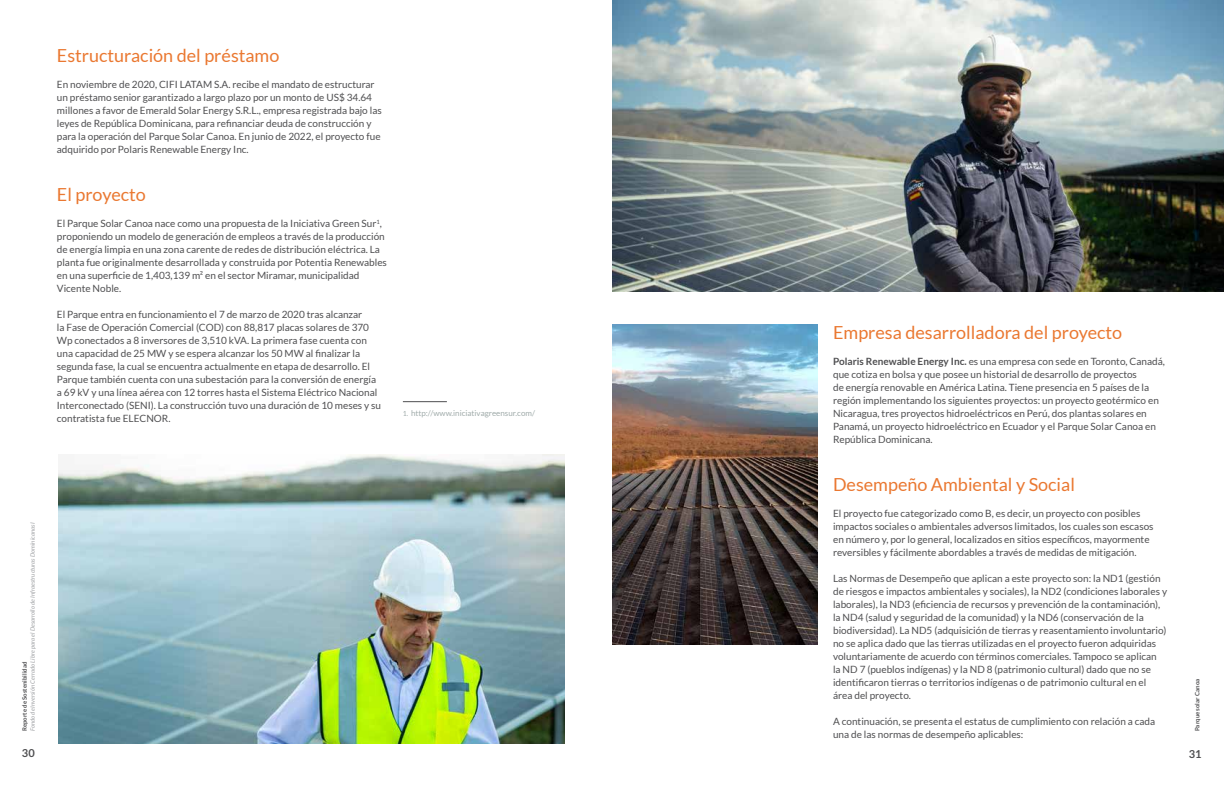
<style>
.page{position:relative;width:1224px;height:792px;background:#fff}
.page>*{position:absolute;margin:0;border:0;box-sizing:border-box;transform-origin:0 0}
.t1{font:18px "Lato";color:#ea7831}
.t2{font:700 11px "Lato";color:#4f4f51}
.t3{font:10px/13px "Lato";color:#4f4f51}
.t4{font:8px "Lato";color:#a1acab}
.t5{font:italic 6px "Lato";color:#9fa1a4}
.t6{font:700 6px "Lato";color:#4f4f51}
.s1{font-size:7px}
.s2{font-weight:700}
</style>
<div class="page">
<img style="left:59px;top:455px;width:505px;height:289px">
<img style="left:612px;top:0;width:612px;height:291px">
<img style="left:612px;top:324px;width:205px;height:321px">
<hr style="left:403px;top:401px;width:44px;height:1px;background:#4f4f51">
<h1 class="t1" style="left:57px;top:46px;width:224px">Estructuración del préstamo</h1>
<p class="t3" style="left:57px;top:78px;width:326px">En noviembre de 2020, CIFI LATAM S.A. recibe el mandato de estructurar un préstamo senior garantizado a largo plazo por un monto de US$ 34.64 millones a favor de Emerald Solar Energy S.R.L., empresa registrada bajo las leyes de República Dominicana, para refinanciar deuda de construcción y para la operación del Parque Solar Canoa. En junio de 2022, el proyecto fue adquirido por Polaris Renewable Energy Inc.</p>
<h1 class="t1" style="left:57px;top:185px;width:91px">El proyecto</h1>
<p class="t3" style="left:57px;top:217px;width:332px">El Parque Solar Canoa nace como una propuesta de la Iniciativa Green Sur<sup>1</sup>, proponiendo un modelo de generación de empleos a través de la producción de energía limpia en una zona carente de redes de distribución eléctrica. La planta fue originalmente desarrollada y construida por Potentia Renewables en una superficie de 1,403,139 m² en el sector Miramar, municipalidad Vicente Noble.</p>
<p class="t3" style="left:57px;top:308px;width:326px">El Parque entra en funcionamiento el 7 de marzo de 2020 tras alcanzar<br>la Fase de Operación Comercial (COD) con 88,817 placas solares de 370<br>Wp conectados a 8 inversores de 3,510 kVA. La primera fase cuenta con una capacidad de 25 MW y se espera alcanzar los 50 MW al finalizar la segunda fase, la cual se encuentra actualmente en etapa de desarrollo. El Parque también cuenta con una subestación para la conversión de energía a 69 kV y una línea aérea con 12 torres hasta el Sistema Eléctrico Nacional Interconectado (SENI). La construcción tuvo una duración de 10 meses y su contratista fue ELECNOR.</p>
<p class="t4" style="left:403px;top:409px;width:134px"><span class="s1">1.</span> http://www.iniciativagreensur.com/</p>
<p class="t5" style="left:29px;top:731px;width:211px;rotate:-90deg">Fondo de Inversión Cerrado Libre para el Desarrollo de Infraestructuras Dominicanas I</p>
<p class="t6" style="left:21px;top:731px;width:71px;rotate:-90deg">Reporte de Sostenibilidad</p>
<p class="t2" style="left:22px;top:747px;width:14px">30</p>
<h1 class="t1" style="left:833px;top:322px;width:291px">Empresa desarrolladora del proyecto</h1>
<p class="t3" style="left:833px;top:355px;width:333px"><span class="s2">Polaris Renewable Energy Inc.</span> es una empresa con sede en Toronto, Canadá, que cotiza en bolsa y que posee un historial de desarrollo de proyectos<br>de energía renovable en América Latina. Tiene presencia en 5 países de la región implementando los siguientes proyectos: un proyecto geotérmico en Nicaragua, tres proyectos hidroeléctricos en Perú, dos plantas solares en Panamá, un proyecto hidroeléctrico en Ecuador y el Parque Solar Canoa en República Dominicana.</p>
<h1 class="t1" style="left:833px;top:474px;width:243px">Desempeño Ambiental y Social</h1>
<p class="t3" style="left:833px;top:506px;width:322px">El proyecto fue categorizado como B, es decir, un proyecto con posibles impactos sociales o ambientales adversos limitados, los cuales son escasos en número y, por lo general, localizados en sitios específicos, mayormente reversibles y fácilmente abordables a través de medidas de mitigación.</p>
<p class="t3" style="left:833px;top:571px;width:336px">Las Normas de Desempeño que aplican a este proyecto son: la ND1 (gestión de riesgos e impactos ambientales y sociales), la ND2 (condiciones laborales y laborales), la ND3 (eficiencia de recursos y prevención de la contaminación), la ND4 (salud y seguridad de la comunidad) y la ND6 (conservación de la biodiversidad). La ND5 (adquisición de tierras y reasentamiento involuntario) no se aplica dado que las tierras utilizadas en el proyecto fueron adquiridas voluntariamente de acuerdo con términos comerciales. Tampoco se aplican<br>la ND 7 (pueblos indígenas) y la ND 8 (patrimonio cultural) dado que no se identificaron tierras o territorios indígenas o de patrimonio cultural en el área del proyecto.</p>
<p class="t3" style="left:833px;top:714px;width:324px">A continuación, se presenta el estatus de cumplimiento con relación a cada una de las normas de desempeño aplicables:</p>
<p class="t6" style="left:1194px;top:731px;width:54px;rotate:-90deg">Parque solar Canoa</p>
<p class="t2" style="left:1189px;top:747px;width:14px">31</p>
</div>
